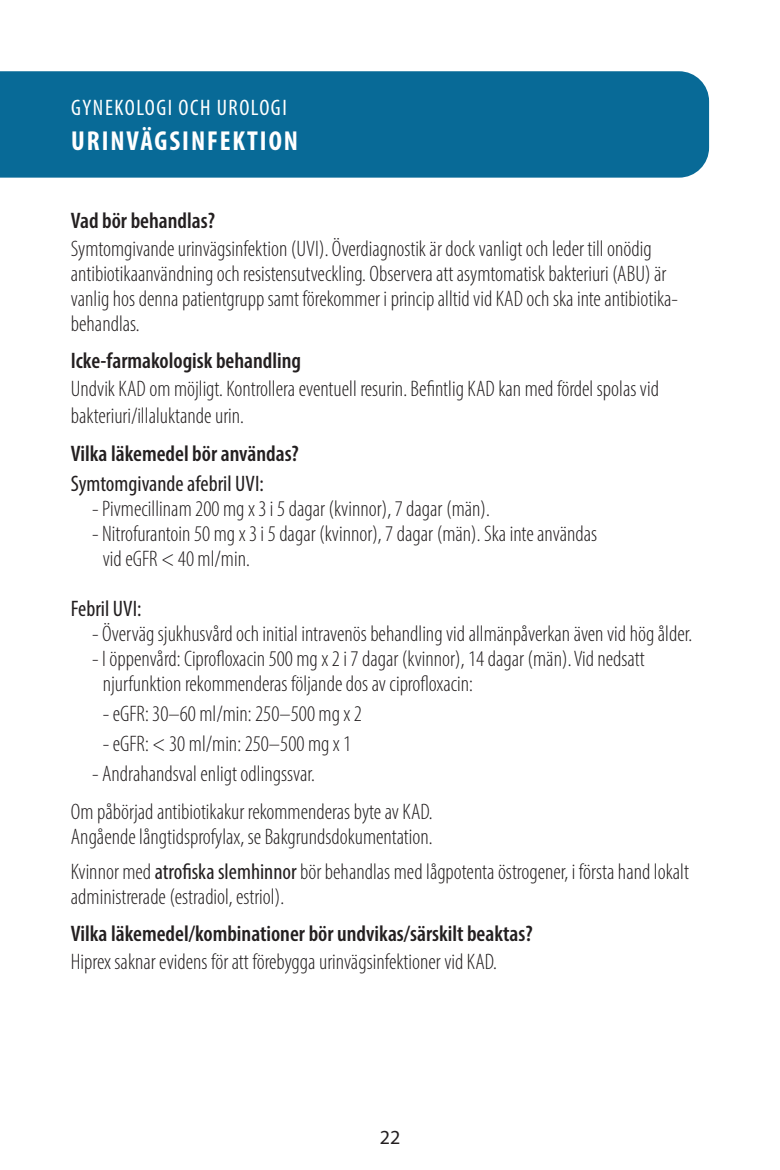
<style>
.page{position:relative;width:780px;height:1170px;background:#fff}
.page>*{position:absolute;margin:0;border:0;box-sizing:border-box;transform-origin:0 0}
.t1{font:700 condensed 27.5px "Myriad Pro";letter-spacing:.07em;color:#fff}
.t2{font:300 condensed 22.5px/25px "Myriad Pro";color:#231f20}
.t3{font:600 condensed 22.5px "Myriad Pro";color:#231f20}
.t4{font:condensed 22.5px "Myriad Pro";color:#231f20}
.t5{font:condensed 22.5px "Myriad Pro";letter-spacing:.07em;color:#fff}
.t6{font:20px "Myriad Pro";color:#231f20}
.s1{font-weight:400}
</style>
<div class="page">
<div style="left:0;top:71px;width:709px;height:107px;background:#086a97"></div>
<p class="t5" style="left:71px;top:94px;width:217px">GYNEKOLOGI OCH UROLOGI</p>
<p class="t1" style="left:71px;top:123px;width:228px">URINVÄGSINFEKTION</p>
<p class="t3" style="left:71px;top:207px;width:146px">Vad bör behandlas?</p>
<p class="t2" style="left:71px;top:236px;width:608px">Symtomgivande urinvägsinfektion (UVI). Överdiagnostik är dock vanligt och leder till onödig antibiotikaanvändning och resistensutveckling. Observera att asymtomatisk bakteriuri (ABU) är vanlig hos denna patientgrupp samt förekommer i princip alltid vid KAD och ska inte antibiotika&shy;behandlas.</p>
<p class="t3" style="left:71px;top:347px;width:232px">Icke-farmakologisk behandling</p>
<p class="t2" style="left:71px;top:374px;width:589px;line-height:27.5px">Undvik KAD om möjligt. Kontrollera eventuell resurin. Befintlig KAD kan med fördel spolas vid bakteriuri/illaluktande urin.</p>
<p class="t3" style="left:71px;top:439px;width:229px">Vilka läkemedel bör användas?</p>
<p class="t4" style="left:71px;top:470px;width:194px">Symtomgivande afebril UVI:</p>
<p class="t2" style="left:92px;top:495px;width:399px">- Pivmecillinam 200 mg x 3 i 5 dagar (kvinnor), 7 dagar (män).</p>
<p class="t2" style="left:103px;top:520px;width:496px;text-indent:-11px">- Nitrofurantoin 50 mg x 3 i 5 dagar (kvinnor), 7 dagar (män). Ska inte användas vid eGFR &lt; 40 ml/min.</p>
<p class="t4" style="left:71px;top:594px;width:72px">Febril UVI:</p>
<p class="t2" style="left:92px;top:620px;width:601px">- Överväg sjukhusvård och initial intravenös behandling vid allmänpåverkan även vid hög ålder.</p>
<p class="t2" style="left:103px;top:645px;width:543px;text-indent:-11px">- I öppenvård: Ciprofloxacin 500 mg x 2 i 7 dagar (kvinnor), 14 dagar (män). Vid nedsatt njurfunktion rekommenderas följande dos av ciprofloxacin:</p>
<p class="t2" style="left:103px;top:700px;width:261px">- eGFR: 30–60 ml/min: 250–500 mg x 2</p>
<p class="t2" style="left:103px;top:730px;width:250px">- eGFR: &lt; 30 ml/min: 250–500 mg x 1</p>
<p class="t2" style="left:71px;top:754px;width:363px;line-height:37.5px;text-indent:21px">- Andrahandsval enligt odlingssvar.<br>Om påbörjad antibiotikakur rekommenderas byte av KAD.</p>
<p class="t2" style="left:71px;top:818px;width:619px;line-height:35px">Angående långtidsprofylax, se Bakgrundsdokumentation.<br>Kvinnor med <span class="s1">atrofiska slemhinnor</span> bör behandlas med lågpotenta östrogener, i första hand lokalt</p>
<p class="t2" style="left:71px;top:883px;width:215px">administrerade (estradiol, estriol).</p>
<p class="t3" style="left:71px;top:919px;width:463px">Vilka läkemedel/kombinationer bör undvikas/särskilt beaktas?</p>
<p class="t2" style="left:71px;top:948px;width:427px">Hiprex saknar evidens för att förebygga urinvägsinfektioner vid KAD.</p>
<p class="t6" style="left:380px;top:1125px;width:22px">22</p>
</div>
